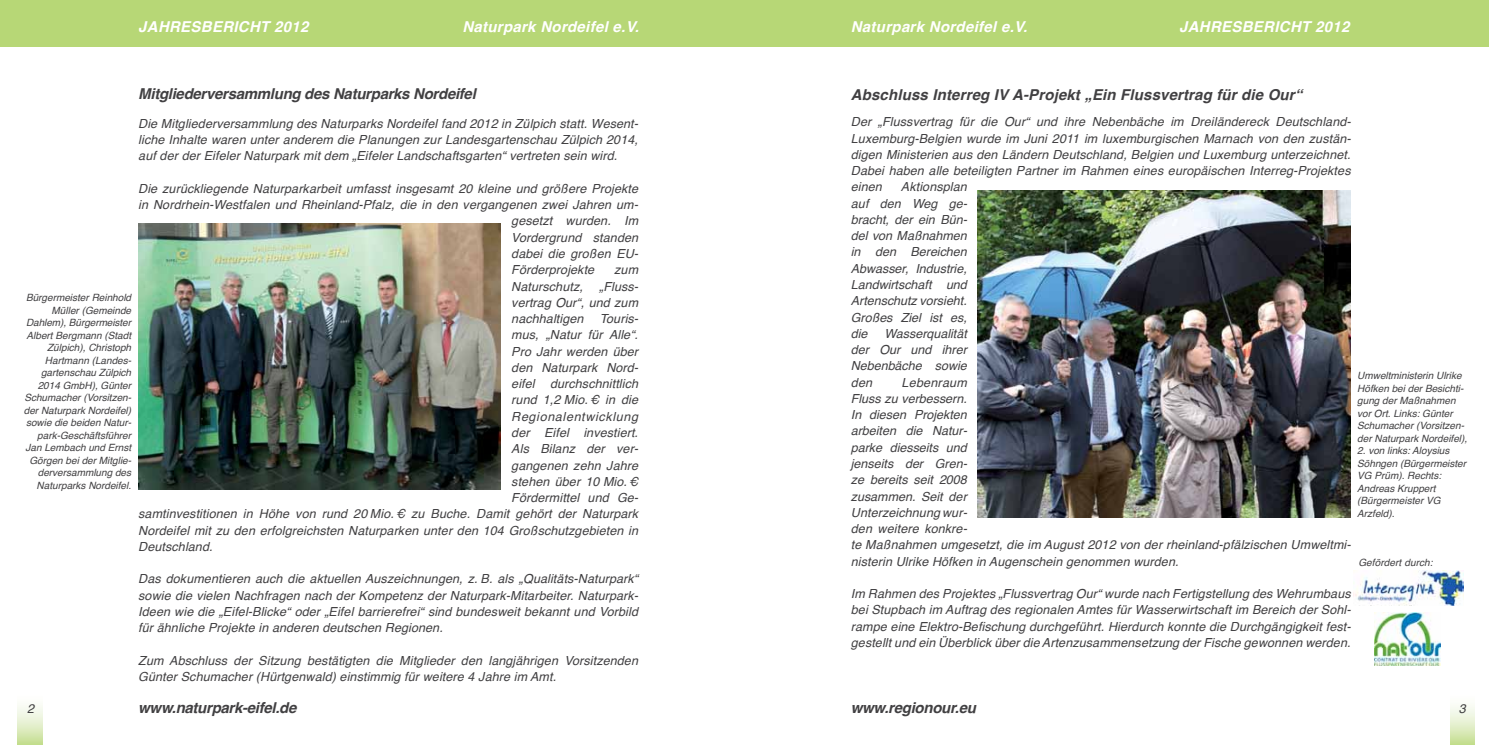
<style>
.page{position:relative;width:1489px;height:745px;background:#fff}
.page>*{position:absolute;margin:0;border:0;box-sizing:border-box;transform-origin:0 0}
.t1{font:italic 700 15px "Helvetica";letter-spacing:-.02em;color:#414042}
.t2{font:italic 700 15px "Helvetica";letter-spacing:.02em;color:#fff}
.t3{font:italic 700 15px "Helvetica";letter-spacing:.01em;color:#414042}
.t4{font:italic 12.5px/16.2px "Helvetica";letter-spacing:.01em;color:#414042;text-align:justify}
.t5{font:italic 12.5px "Helvetica";letter-spacing:.055em;color:#414042}
.t6{font:italic 10px/12.5px "Helvetica";color:#414042}
</style>
<div class="page">
<div style="left:18px;top:691px;width:25px;height:53px;background:linear-gradient(to bottom,#fff,#cce2a0)"></div>
<div style="left:0;top:0;width:744px;height:46px;background:#b7d776"></div>
<div style="left:744px;top:0;width:744px;height:46px;background:#b7d776"></div>
<svg style="left:1450px;top:705px;width:24px;height:39px"></svg>
<img style="left:138px;top:223px;width:362px;height:266px">
<img style="left:1353px;top:570px;width:110px;height:34px">
<img style="left:1374px;top:612px;width:66px;height:53px">
<img style="left:977px;top:190px;width:373px;height:326px">
<p class="t2" style="left:138px;top:14px;width:172px">JAHRESBERICHT 2012</p>
<p class="t2" style="left:462px;top:14px;width:178px">Naturpark Nordeifel e.V.</p>
<p class="t1" style="left:138px;top:81px;width:339px">Mitgliederversammlung des Naturparks Nordeifel</p>
<p class="t4" style="left:138px;top:115px;width:501px">Die Mitgliederversammlung des Naturparks Nordeifel fand 2012 in Zülpich statt. Wesent&shy;liche Inhalte waren unter anderem die Planungen zur Landesgartenschau Zülpich 2014, auf der der Eifeler Naturpark mit dem „Eifeler Landschaftsgarten“ vertreten sein wird.</p>
<p class="t4" style="left:138px;top:180px;width:501px">Die zurückliegende Naturparkarbeit umfasst insgesamt 20 kleine und größere Projekte</p>
<p class="t4" style="left:138px;top:197px;width:501px">in Nordrhein-Westfalen und Rheinland-Pfalz, die in den vergangenen zwei Jahren um-</p>
<p class="t4" style="left:511px;top:213px;width:128px">gesetzt wurden. Im</p>
<p class="t4" style="left:511px;top:229px;width:128px">Vordergrund standen</p>
<p class="t4" style="left:511px;top:245px;width:129px">dabei die großen EU-</p>
<p class="t4" style="left:511px;top:262px;width:84px">Förderprojekte</p>
<p class="t4" style="left:614px;top:262px;width:25px">zum</p>
<p class="t4" style="left:511px;top:278px;width:73px">Naturschutz,</p>
<p class="t4" style="left:511px;top:278px;width:129px;text-indent:88px">„Fluss&shy;vertrag Our“, und zum nachhaltigen</p>
<p class="t6" style="left:24px;top:291px;width:109px;text-align:right">Bürgermeister Reinhold<br>Müller (Gemeinde<br>Dahlem), Bürgermeister<br>Albert Bergmann (Stadt<br>Zülpich), Christoph<br>Hartmann (Landes&shy;gartenschau Zülpich<br>2014 GmbH), Günter<br>Schumacher (Vorsitzen&shy;der Naturpark Nordeifel) sowie die beiden Natur&shy;park-Geschäftsführer<br>Jan Lembach und Ernst<br>Görgen bei der Mitglie&shy;derversammlung des<br>Naturparks Nordeifel.</p>
<p class="t4" style="left:600px;top:310px;width:40px">Touris-</p>
<p class="t4" style="left:511px;top:327px;width:128px">mus, „Natur für Alle“.</p>
<p class="t4" style="left:511px;top:343px;width:128px">Pro Jahr werden über</p>
<p class="t4" style="left:511px;top:359px;width:129px">den Naturpark Nord-</p>
<p class="t4" style="left:511px;top:375px;width:128px">eifel durchschnittlich</p>
<p class="t4" style="left:511px;top:392px;width:128px">rund 1,2 Mio.€ in die</p>
<p class="t5" style="left:511px;top:406px;width:128px">Regionalentwicklung</p>
<p class="t4" style="left:511px;top:424px;width:128px">der Eifel investiert.</p>
<p class="t4" style="left:511px;top:440px;width:129px">Als Bilanz der ver-</p>
<p class="t4" style="left:511px;top:457px;width:128px">gangenen zehn Jahre</p>
<p class="t4" style="left:511px;top:473px;width:128px">stehen über 10 Mio.€</p>
<p class="t4" style="left:511px;top:489px;width:129px">Fördermittel und Ge-</p>
<p class="t4" style="left:138px;top:505px;width:501px">samtinvestitionen in Höhe von rund 20 Mio.€ zu Buche. Damit gehört der Naturpark</p>
<p class="t4" style="left:138px;top:522px;width:501px">Nordeifel mit zu den erfolgreichsten Naturparken unter den 104 Großschutzgebieten in</p>
<p class="t4" style="left:138px;top:538px;width:76px">Deutschland.</p>
<p class="t4" style="left:138px;top:570px;width:501px">Das dokumentieren auch die aktuellen Auszeichnungen, z. B. als „Qualitäts-Naturpark“ sowie die vielen Nachfragen nach der Kompetenz der Naturpark-Mitarbeiter. Naturpark-Ideen wie die „Eifel-Blicke“ oder „Eifel barrierefrei“ sind bundesweit bekannt und Vorbild für ähnliche Projekte in anderen deutschen Regionen.</p>
<p class="t4" style="left:138px;top:652px;width:501px">Zum Abschluss der Sitzung bestätigten die Mitglieder den langjährigen Vorsitzenden<br>Günter Schumacher (Hürtgenwald) einstimmig für weitere 4 Jahre im Amt.</p>
<p class="t2" style="left:850px;top:14px;width:178px">Naturpark Nordeifel e.V.</p>
<p class="t2" style="left:1179px;top:14px;width:172px">JAHRESBERICHT 2012</p>
<p class="t3" style="left:850px;top:82px;width:453px">Abschluss Interreg IV A-Projekt „Ein Flussvertrag für die Our“</p>
<p class="t4" style="left:850px;top:114px;width:501px">Der „Flussvertrag für die Our“ und ihre Nebenbäche im Dreiländereck Deutschland-Luxemburg-Belgien wurde im Juni 2011 im luxemburgischen Marnach von den zustän&shy;digen Ministerien aus den Ländern Deutschland, Belgien und Luxemburg unterzeichnet.<br>Dabei haben alle beteiligten Partner im Rahmen eines europäischen Interreg-Projektes einen</p>
<p class="t4" style="left:850px;top:179px;width:118px;text-indent:50px">Aktionsplan auf den Weg ge&shy;bracht, der ein Bün&shy;del von Maßnahmen in den Bereichen Abwasser, Industrie, Landwirtschaft und Artenschutz vorsieht.<br>Großes Ziel ist es, die</p>
<p class="t4" style="left:850px;top:325px;width:117px;text-indent:34px">Wasserqualität der Our und ihrer Nebenbäche sowie den</p>
<p class="t6" style="left:1356px;top:369px;width:112px">Umweltministerin Ulrike<br>Höfken bei der Besichti&shy;gung der Maßnahmen vor Ort. Links: Günter<br>Schumacher (Vorsitzen&shy;der Naturpark Nordeifel),</p>
<p class="t6" style="left:1356px;top:444px;width:110px">2. von links: Aloysius<br>Söhngen (Bürgermeister<br>VG Prüm). Rechts:<br>Andreas Kruppert (Bürgermeister VG<br>Arzfeld).</p>
<p class="t6" style="left:1358px;top:556px;width:76px">Gefördert durch:</p>
<p class="t4" style="left:850px;top:374px;width:501px;text-align:left;text-indent:51px">Lebenraum<br>Fluss zu verbessern.<br>In diesen Projekten<br>arbeiten die Natur-<br>parke diesseits und<br>jenseits der Gren-<br>ze bereits seit 2008<br>zusammen. Seit der<br>Unterzeichnung wur-<br>den weitere konkre-<br>te Maßnahmen umgesetzt, die im August 2012 von der rheinland-pfälzischen Umweltmi&shy;nisterin Ulrike Höfken in Augenschein genommen wurden.</p>
<p class="t4" style="left:850px;top:585px;width:501px">Im Rahmen des Projektes „Flussvertrag Our“ wurde nach Fertigstellung des Wehrumbaus bei Stupbach im Auftrag des regionalen Amtes für Wasserwirtschaft im Bereich der Sohl&shy;rampe eine Elektro-Befischung durchgeführt. Hierdurch konnte die Durchgängigkeit fest&shy;gestellt und ein Überblick über die Artenzusammensetzung der Fische gewonnen werden.</p>
<p class="t4" style="left:27px;top:700px;width:8px">2</p>
<p class="t1" style="left:138px;top:694px;width:160px">www.naturpark-eifel.de</p>
<p class="t1" style="left:850px;top:694px;width:126px">www.regionour.eu</p>
<p class="t4" style="left:1458px;top:700px;width:8px">3</p>
</div>
